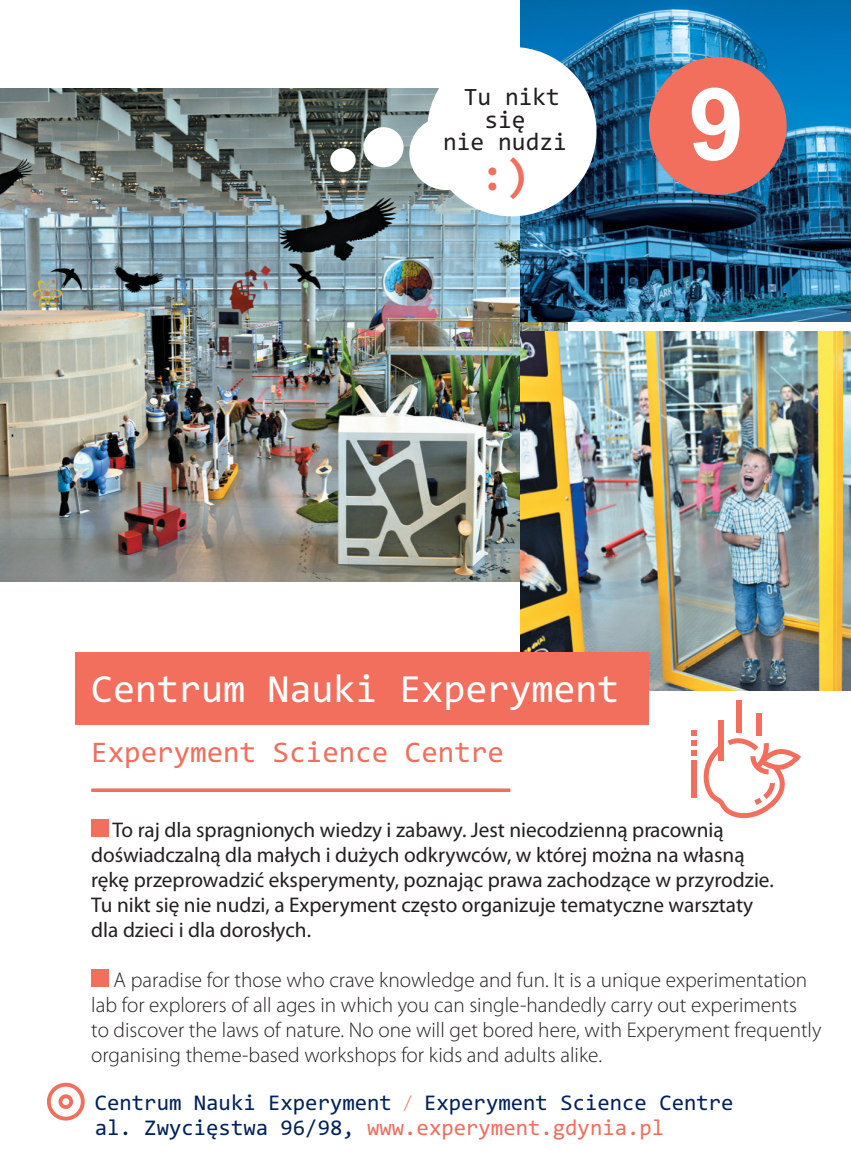
<style>
.page{position:relative;width:851px;height:1170px;background:#fff}
.page>*{position:absolute;margin:0;border:0;box-sizing:border-box;transform-origin:0 0}
.t1{font:700 100px "Arial";color:#fff}
.t2{font:700 45px "Consolas";color:#f26e5d}
.t3{font:40px "Consolas";color:#fff}
.t4{font:30px "Consolas";color:#f26e5d}
.t5{font:25px/22.5px "Consolas";color:#231f20;text-align:center}
.t6{font:22.5px/25px "Consolas";color:#00215d}
.t7{font:21.25px/25px "Myriad Pro";color:#231f20}
.t8{font:300 21.25px/25px "Myriad Pro";color:#231f20}
.s1{font-family:"Myriad Pro";font-weight:300;font-size:21.25px;color:#f26e5d}
.s2{color:#f26e5d}
</style>
<div class="page">
<div style="left:91px;top:819px;width:18px;height:17px;background:#f26e5d"></div>
<div style="left:91px;top:969px;width:18px;height:17px;background:#f26e5d"></div>
<svg style="left:91px;top:788px;width:419px;height:4px;background:#f37e6f"></svg>
<img style="left:1px;top:89px;width:566px;height:492px">
<img style="left:520px;top:0;width:330px;height:321px">
<img style="left:520px;top:331px;width:330px;height:359px">
<div style="left:648px;top:57px;width:138px;height:138px;background:#f26e5d;border-radius:50%"></div>
<svg style="left:47px;top:1082px;width:38px;height:38px"></svg>
<div style="left:75px;top:652px;width:573px;height:72px;background:#f26e5d"></div>
<div style="left:736px;top:700px;width:5px;height:33px;background:#f26e5d"></div>
<div style="left:756px;top:713px;width:5px;height:22px;background:#f26e5d"></div>
<svg style="left:691px;top:730px;width:110px;height:88px"></svg>
<div style="left:718px;top:720px;width:5px;height:40px;background:#f26e5d"></div>
<div style="left:427px;top:47px;width:169px;height:169px;background:#fff;border-radius:50%"></div>
<div style="left:409px;top:117px;width:73px;height:73px;background:#fff;border-radius:50%"></div>
<div style="left:363px;top:127px;width:40px;height:40px;background:#fff;border-radius:50%"></div>
<div style="left:330px;top:148px;width:25px;height:24px;background:#fff;border-radius:50%"></div>
<p class="t5" style="left:443px;top:88px;width:125px">Tu nikt się<br>nie nudzi</p>
<h2 class="t2" style="left:480px;top:157px;width:51px">:)</h2>
<h1 class="t1" style="left:688px;top:87px;width:57px">9</h1>
<h3 class="t3" style="left:91px;top:672px;width:530px">Centrum Nauki Experyment</h3>
<h3 class="t4" style="left:91px;top:739px;width:414px">Experyment Science Centre</h3>
<p class="t7" style="left:91px;top:819px;width:684px;text-indent:21px">To raj dla spragnionych wiedzy i zabawy. Jest niecodzienną pracownią doświadczalną dla małych i dużych odkrywców, w której można na własną rękę przeprowadzić eksperymenty, poznając prawa zachodzące w przyrodzie.<br>Tu nikt się nie nudzi, a Experyment często organizuje tematyczne warsztaty dla dzieci i dla dorosłych.</p>
<p class="t8" style="left:91px;top:969px;width:731px;text-indent:22px">A paradise for those who crave knowledge and fun. It is a unique experimentation lab for explorers of all ages in which you can single-handedly carry out experiments<br>to discover the laws of nature. No one will get bored here, with Experyment frequently organising theme-based workshops for kids and adults alike.</p>
<p class="t6" style="left:95px;top:1092px;width:640px">Centrum Nauki Experyment <span class="s1">/</span> Experyment Science Centre al. Zwycięstwa 96/98, <span class="s2">www.experyment.gdynia.pl</span></p>
</div>
